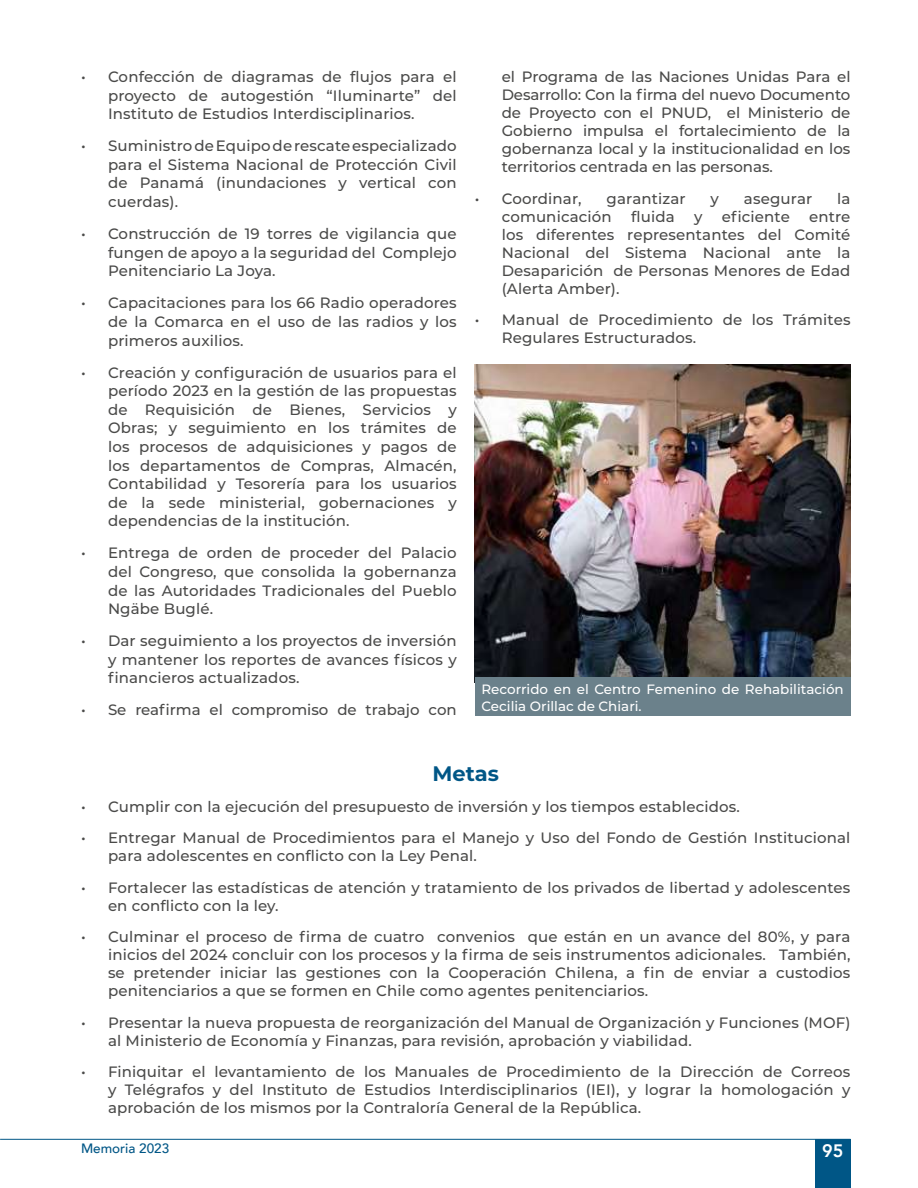
<style>
.page{position:relative;width:918px;height:1188px;background:#fff}
.page>*{position:absolute;margin:0;border:0;box-sizing:border-box;transform-origin:0 0}
.t1{font:700 21px "Montserrat";color:#005686}
.t2{font:800 18px "Avenir";color:#fff}
.t3{font:500 15px/18.6px "Montserrat";letter-spacing:.01em;color:#4a4a49;text-align:justify}
.t4{font:500 13.5px/16.2px "Montserrat";color:#fff}
.t5{font:500 13.5px "Avenir";color:#005686}
</style>
<div class="page">
<hr style="left:0;top:1139px;width:850px;height:1px;background:#005686">
<div style="left:815px;top:1139px;width:35px;height:49px;background:#005686"></div>
<img style="left:475px;top:364px;width:375px;height:313px">
<div style="left:475px;top:677px;width:375px;height:39px;background:#6b818b"></div>
<p class="t3" style="left:108px;top:67px;width:350px;text-indent:-27px">• Confección de diagramas de flujos para el proyecto de autogestión “Iluminarte” del Instituto de Estudios Interdisciplinarios.</p>
<p class="t3" style="left:108px;top:136px;width:350px;text-indent:-27px">• Suministro de Equipo de rescate especializado para el Sistema Nacional de Protección Civil de Panamá (inundaciones y vertical con cuerdas).</p>
<p class="t3" style="left:108px;top:224px;width:350px;text-indent:-27px">• Construcción de 19 torres de vigilancia que fungen de apoyo a la seguridad del Complejo Penitenciario La Joya.</p>
<p class="t3" style="left:108px;top:293px;width:350px;text-indent:-27px">• Capacitaciones para los 66 Radio operadores de la Comarca en el uso de las radios y los primeros auxilios.</p>
<p class="t3" style="left:108px;top:362px;width:350px;text-indent:-27px">• Creación y configuración de usuarios para el período 2023 en la gestión de las propuestas de Requisición de Bienes, Servicios y Obras; y seguimiento en los trámites de los procesos de adquisiciones y pagos de los departamentos de Compras, Almacén, Contabilidad y Tesorería para los usuarios de la sede ministerial, gobernaciones y dependencias de la institución.</p>
<p class="t3" style="left:108px;top:543px;width:350px;text-indent:-27px">• Entrega de orden de proceder del Palacio del Congreso, que consolida la gobernanza de las Autoridades Tradicionales del Pueblo Ngäbe Buglé.</p>
<p class="t3" style="left:108px;top:631px;width:350px;text-indent:-27px">• Dar seguimiento a los proyectos de inversión y mantener los reportes de avances físicos y financieros actualizados.</p>
<p class="t3" style="left:81px;top:700px;width:377px">• Se reafirma el compromiso de trabajo con</p>
<p class="t3" style="left:502px;top:67px;width:350px;line-height:18px">el Programa de las Naciones Unidas Para el Desarrollo: Con la firma del nuevo Documento de Proyecto con el PNUD, el Ministerio de Gobierno impulsa el fortalecimiento de la gobernanza local y la institucionalidad en los territorios centrada en las personas.</p>
<p class="t3" style="left:475px;top:188px;width:108px">• Coordinar,</p>
<p class="t3" style="left:607px;top:188px;width:81px">garantizar</p>
<p class="t3" style="left:711px;top:188px;width:10px">y</p>
<p class="t3" style="left:744px;top:188px;width:70px">asegurar</p>
<p class="t3" style="left:837px;top:188px;width:15px">la</p>
<p class="t3" style="left:502px;top:206px;width:112px">comunicación</p>
<p class="t3" style="left:631px;top:206px;width:45px">fluida</p>
<p class="t3" style="left:694px;top:206px;width:10px">y</p>
<p class="t3" style="left:722px;top:206px;width:70px">eficiente</p>
<p class="t3" style="left:502px;top:207px;width:350px;line-height:18px;text-indent:307px">entre los diferentes representantes del Comité Nacional del Sistema Nacional ante la Desaparición de Personas Menores de Edad (Alerta Amber).</p>
<p class="t3" style="left:502px;top:310px;width:350px;line-height:18px;text-indent:-27px">• Manual de Procedimiento de los Trámites<br>Regulares Estructurados.</p>
<p class="t4" style="left:482px;top:681px;width:364px">Recorrido en el Centro Femenino de Rehabilitación<br>Cecilia Orillac de Chiari.</p>
<h1 class="t1" style="left:432px;top:758px;width:68px">Metas</h1>
<p class="t3" style="left:81px;top:796px;width:660px">• Cumplir con la ejecución del presupuesto de inversión y los tiempos establecidos.</p>
<p class="t3" style="left:108px;top:828px;width:744px;line-height:18px;text-indent:-27px">• Entregar Manual de Procedimientos para el Manejo y Uso del Fondo de Gestión Institucional para adolescentes en conflicto con la Ley Penal.</p>
<p class="t3" style="left:108px;top:878px;width:744px;line-height:18px;text-indent:-27px">• Fortalecer las estadísticas de atención y tratamiento de los privados de libertad y adolescentes en conflicto con la ley.</p>
<p class="t3" style="left:108px;top:927px;width:744px;line-height:18px;text-indent:-27px">• Culminar el proceso de firma de cuatro convenios que están en un avance del 80%, y para inicios del 2024 concluir con los procesos y la firma de seis instrumentos adicionales. También, se pretender iniciar las gestiones con la Cooperación Chilena, a fin de enviar a custodios penitenciarios a que se formen en Chile como agentes penitenciarios.</p>
<p class="t3" style="left:108px;top:1013px;width:744px;line-height:18px;text-indent:-27px">• Presentar la nueva propuesta de reorganización del Manual de Organización y Funciones (MOF) al Ministerio de Economía y Finanzas, para revisión, aprobación y viabilidad.</p>
<p class="t3" style="left:108px;top:1062px;width:744px;line-height:18px;text-indent:-27px">• Finiquitar el levantamiento de los Manuales de Procedimiento de la Dirección de Correos y Telégrafos y del Instituto de Estudios Interdisciplinarios (IEI), y lograr la homologación y aprobación de los mismos por la Contraloría General de la República.</p>
<p class="t5" style="left:81px;top:1137px;width:90px">Memoria 2023</p>
<p class="t2" style="left:822px;top:1137px;width:23px">95</p>
</div>
